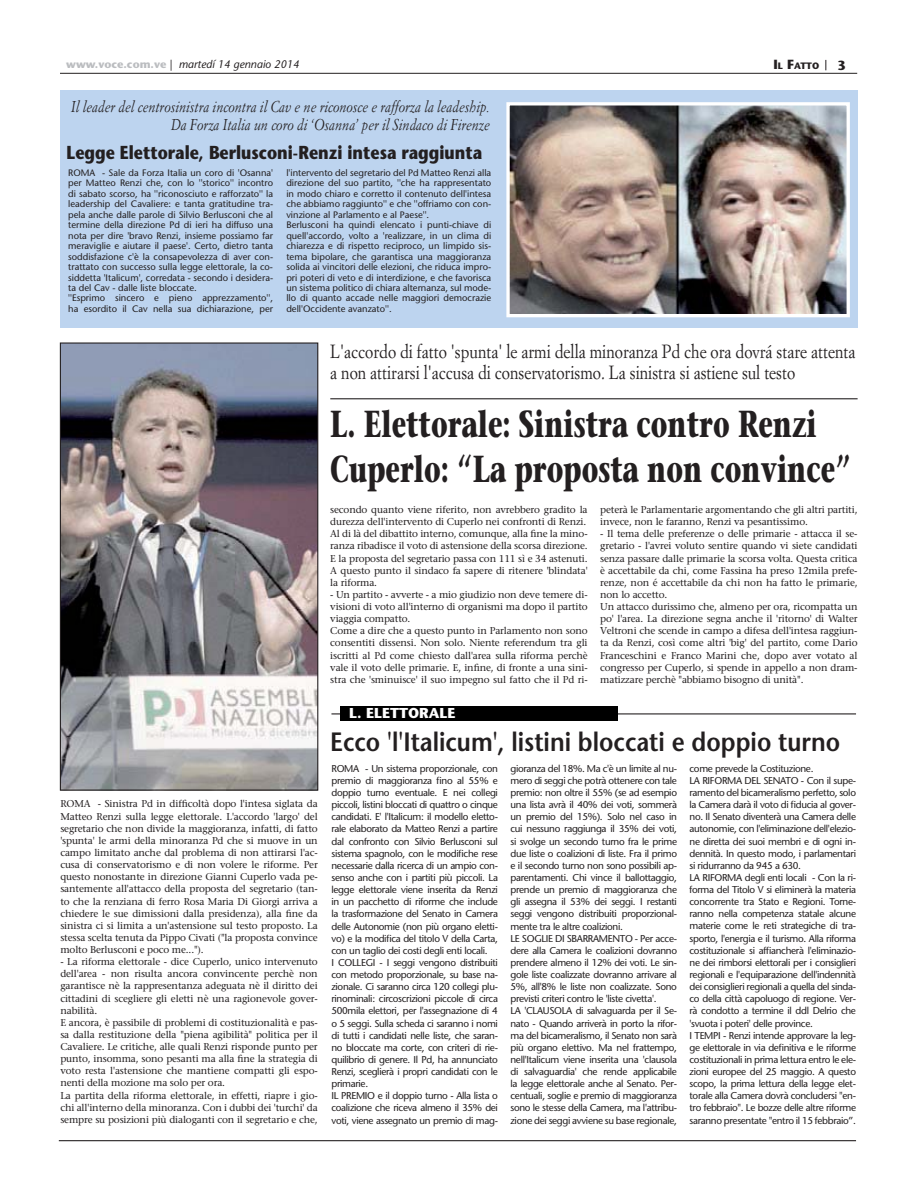
<style>
.page{position:relative;width:918px;height:1188px;background:#fff}
.page>*{position:absolute;margin:0;border:0;box-sizing:border-box;transform-origin:0 0}
.t1{font:700 37.5px/45px "Stone Serif";color:#231f20;scale:.69 1}
.t2{font:600 26.4px "Stone Sans";color:#231f20;scale:.9 1}
.t3{font:18.75px/21px "Simoncini Garamond";color:#231f20;scale:.84 1}
.t4{font:700 18.75px "Stone Sans";color:#231f20;scale:.85 1}
.t5{font:italic 15.45px/17.7px "Simoncini Garamond";color:#231f20;text-align:right;scale:.86 1}
.t6{font:700 14.4px "Stone Sans";color:#fff}
.t7{font:700 13.2px "Stone Sans";color:#231f20}
.t8{font:italic 11.1px "Stone Sans";color:#231f20}
.t9{font:9.9px/12.1px "Stone Sans";letter-spacing:-.03em;color:#231f20}
.t10{font:9.9px/12.1px "Stone Serif";letter-spacing:-.015em;color:#231f20}
.t11{font:9.3px/10.5px "Stone Sans";color:#231f20}
.t12{font:700 9.3px "Stone Sans";color:#231f20}
.s1{font-weight:700;font-style:normal;color:#bbbdc0}
.s2{font-style:normal}
.s3{font-size:13.2px}
</style>
<div class="page">
<hr style="left:59px;top:1140px;width:797px;height:1px;background:#231f20">
<hr style="left:60px;top:73px;width:797px;height:1px;background:#231f20">
<hr style="left:331px;top:713px;width:525px;height:1px;background:#231f20">
<div style="left:341px;top:706px;width:277px;height:15px;background:#000"></div>
<div style="left:60px;top:91px;width:798px;height:237px;background:#bdd4ef"></div>
<img style="left:510px;top:106px;width:336px;height:207px">
<div style="left:506px;top:102px;width:344px;height:215px;border:3px solid #fff"></div>
<hr style="left:330px;top:398px;width:528px;height:1px;background:#231f20">
<img style="left:62px;top:344px;width:254px;height:445px">
<div style="left:60px;top:342px;width:258px;height:449px;border:1px solid #231f20"></div>
<p class="t8" style="left:66px;top:60px;width:235px"><span class="s1">www.voce.com.ve</span> <span class="s2">|</span> martedí 14 gennaio 2014</p>
<p class="t12" style="left:774px;top:63px;width:47px"><span class="s3">I</span>L <span class="s3">F</span>ATTO</p>
<h3 class="t7" style="left:838px;top:60px;width:10px">3</h3>
<h3 class="t5" style="left:71px;top:99px;width:488px">Il leader del centrosinistra incontra il Cav e ne riconosce e rafforza la leadeship.<br>Da Forza Italia un coro di ‘Osanna’ per il Sindaco di Firenze</h3>
<h3 class="t4" style="left:67px;top:145px;width:491px">Legge Elettorale, Berlusconi-Renzi intesa raggiunta</h3>
<p class="t11" style="left:68px;top:168px;width:206px">ROMA - Sale da Forza Italia un coro di 'Osanna' per Matteo Renzi che, con lo ''storico'' incontro di sabato scorso, ha ''riconosciuto e rafforzato'' la leadership del Cavaliere: e tanta gratitudine tra&shy;pela anche dalle parole di Silvio Berlusconi che al termine della direzione Pd di ieri ha diffuso una nota per dire 'bravo Renzi, insieme possiamo far meraviglie e aiutare il paese'. Certo, dietro tanta soddisfazione c'è la consapevolezza di aver con&shy;trattato con successo sulla legge elettorale, la co&shy;siddetta 'Italicum', corredata - secondo i desidera&shy;ta del Cav - dalle liste bloccate.<br>''Esprimo sincero e pieno apprezzamento'', ha esordito il Cav nella sua dichiarazione, per</p>
<p class="t11" style="left:286px;top:168px;width:206px">l'intervento del segretario del Pd Matteo Renzi alla direzione del suo partito, ''che ha rappresentato in modo chiaro e corretto il contenuto dell'intesa che abbiamo raggiunto'' e che ''offriamo con con&shy;vinzione al Parlamento e al Paese''.<br>Berlusconi ha quindi elencato i punti-chiave di quell'accordo, volto a 'realizzare, in un clima di chiarezza e di rispetto reciproco, un limpido sis&shy;tema bipolare, che garantisca una maggioranza solida ai vincitori delle elezioni, che riduca impro&shy;pri poteri di veto e di interdizione, e che favorisca un sistema politico di chiara alternanza, sul mode&shy;llo di quanto accade nelle maggiori democrazie dell'Occidente avanzato''.</p>
<h3 class="t3" style="left:330px;top:342px;width:627px">L'accordo di fatto 'spunta' le armi della minoranza Pd che ora dovrá stare attenta a non attirarsi l'accusa di conservatorismo. La sinistra si astiene sul testo</h3>
<h1 class="t1" style="left:330px;top:405px;width:756px">L. Elettorale: Sinistra contro Renzi<br>Cuperlo: “La proposta non convince”</h1>
<p class="t10" style="left:330px;top:505px;width:259px">secondo quanto viene riferito, non avrebbero gradito la durezza dell'intervento di Cuperlo nei confronti di Renzi.<br>Al di là del dibattito interno, comunque, alla fine la mino&shy;ranza ribadisce il voto di astensione della scorsa direzione.<br>E la proposta del segretario passa con 111 sì e 34 astenuti.<br>A questo punto il sindaco fa sapere di ritenere 'blindata' la riforma.</p>
<p class="t10" style="left:330px;top:589px;width:259px">- Un partito - avverte - a mio giudizio non deve temere di&shy;visioni di voto all'interno di organismi ma dopo il partito viaggia compatto.<br>Come a dire che a questo punto in Parlamento non sono consentiti dissensi. Non solo. Niente referendum tra gli iscritti al Pd come chiesto dall'area sulla riforma perchè vale il voto delle primarie. E, infine, di fronte a una sini&shy;stra che 'sminuisce' il suo impegno sul fatto che il Pd ri-</p>
<p class="t10" style="left:600px;top:505px;width:259px">peterà le Parlamentarie argomentando che gli altri partiti, invece, non le faranno, Renzi va pesantissimo.</p>
<p class="t10" style="left:600px;top:529px;width:259px">- Il tema delle preferenze o delle primarie - attacca il se&shy;gretario - l'avrei voluto sentire quando vi siete candidati senza passare dalle primarie la scorsa volta. Questa critica è accettabile da chi, come Fassina ha preso 12mila prefe&shy;renze, non é accettabile da chi non ha fatto le primarie, non lo accetto.<br>Un attacco durissimo che, almeno per ora, ricompatta un po' l'area. La direzione segna anche il 'ritorno' di Walter Veltroni che scende in campo a difesa dell'intesa raggiun&shy;ta da Renzi, così come altri 'big' del partito, come Dario Franceschini e Franco Marini che, dopo aver votato al congresso per Cuperlo, si spende in appello a non dram&shy;matizzare perchè "abbiamo bisogno di unità".</p>
<p class="t10" style="left:60px;top:799px;width:259px;text-align:justify">ROMA - Sinistra Pd in difficoltà dopo l'intesa siglata da Matteo Renzi sulla legge elettorale. L'accordo 'largo' del segretario che non divide la maggioranza, infatti, di fatto 'spunta' le armi della minoranza Pd che si muove in un campo limitato anche dal problema di non attirarsi l'ac&shy;cusa di conservatorismo e di non volere le riforme. Per questo nonostante in direzione Gianni Cuperlo vada pe&shy;santemente all'attacco della proposta del segretario (tan&shy;to che la renziana di ferro Rosa Maria Di Giorgi arriva a chiedere le sue dimissioni dalla presidenza), alla fine da sinistra ci si limita a un'astensione sul testo proposto. La stessa scelta tenuta da Pippo Civati ("la proposta convince molto Berlusconi e poco me...").</p>
<p class="t10" style="left:60px;top:957px;width:259px">- La riforma elettorale - dice Cuperlo, unico intervenuto dell'area - non risulta ancora convincente perchè non garantisce nè la rappresentanza adeguata nè il diritto dei cittadini di scegliere gli eletti nè una ragionevole gover&shy;nabilità.<br>E ancora, è passibile di problemi di costituzionalità e pas&shy;sa dalla restituzione della "piena agibilità" politica per il Cavaliere. Le critiche, alle quali Renzi risponde punto per punto, insomma, sono pesanti ma alla fine la strategia di voto resta l'astensione che mantiene compatti gli espo&shy;nenti della mozione ma solo per ora.<br>La partita della riforma elettorale, in effetti, riapre i gio&shy;chi all'interno della minoranza. Con i dubbi dei 'turchi' da sempre su posizioni più dialoganti con il segretario e che,</p>
<h3 class="t6" style="left:349px;top:708px;width:108px">L. ELETTORALE</h3>
<h2 class="t2" style="left:330px;top:731px;width:568px">Ecco 'l'Italicum', listini bloccati e doppio turno</h2>
<p class="t9" style="left:331px;top:763px;width:168px">ROMA - Un sistema proporzionale, con premio di maggioranza fino al 55% e doppio turno eventuale. E nei collegi piccoli, listini bloccati di quattro o cinque candidati. E' l'Italicum: il modello eletto&shy;rale elaborato da Matteo Renzi a partire dal confronto con Silvio Berlusconi sul sistema spagnolo, con le modifiche rese necessarie dalla ricerca di un ampio con&shy;senso anche con i partiti più piccoli. La legge elettorale viene inserita da Renzi in un pacchetto di riforme che include la trasformazione del Senato in Camera delle Autonomie (non più organo eletti&shy;vo) e la modifica del titolo V della Carta, con un taglio dei costi degli enti locali.<br>I COLLEGI - I seggi vengono distribuiti con metodo proporzionale, su base na&shy;zionale. Ci saranno circa 120 collegi plu&shy;rinominali: circoscrizioni piccole di circa 500mila elettori, per l'assegnazione di 4 o 5 seggi. Sulla scheda ci saranno i nomi di tutti i candidati nelle liste, che saran&shy;no bloccate ma corte, con criteri di rie&shy;quilibrio di genere. Il Pd, ha annunciato Renzi, sceglierà i propri candidati con le primarie.<br>IL PREMIO e il doppio turno - Alla lista o coalizione che riceva almeno il 35% dei voti, viene assegnato un premio di mag-</p>
<p class="t9" style="left:510px;top:763px;width:168px">gioranza del 18%. Ma c'è un limite al nu&shy;mero di seggi che potrà ottenere con tale premio: non oltre il 55% (se ad esempio una lista avrà il 40% dei voti, sommerà un premio del 15%). Solo nel caso in cui nessuno raggiunga il 35% dei voti, si svolge un secondo turno fra le prime due liste o coalizioni di liste. Fra il primo e il secondo turno non sono possibili ap&shy;parentamenti. Chi vince il ballottaggio, prende un premio di maggioranza che gli assegna il 53% dei seggi. I restanti seggi vengono distribuiti proporzional&shy;mente tra le altre coalizioni.<br>LE SOGLIE DI SBARRAMENTO - Per acce&shy;dere alla Camera le coalizioni dovranno prendere almeno il 12% dei voti. Le sin&shy;gole liste coalizzate dovranno arrivare al 5%, all'8% le liste non coalizzate. Sono previsti criteri contro le 'liste civetta'.<br>LA 'CLAUSOLA di salvaguarda per il Se&shy;nato - Quando arriverà in porto la rifor&shy;ma del bicameralismo, il Senato non sarà più organo elettivo. Ma nel frattempo, nell'Italicum viene inserita una 'clausola di salvaguardia' che rende applicabile la legge elettorale anche al Senato. Per&shy;centuali, soglie e premio di maggioranza sono le stesse della Camera, ma l'attribu&shy;zione dei seggi avviene su base regionale,</p>
<p class="t9" style="left:690px;top:763px;width:168px">come prevede la Costituzione.<br>LA RIFORMA DEL SENATO - Con il supe&shy;ramento del bicameralismo perfetto, solo la Camera darà il voto di fiducia al gover&shy;no. Il Senato diventerà una Camera delle autonomie, con l'eliminazione dell'elezio&shy;ne diretta dei suoi membri e di ogni in&shy;dennità. In questo modo, i parlamentari si ridurranno da 945 a 630.<br>LA RIFORMA degli enti locali - Con la ri&shy;forma del Titolo V si eliminerà la materia concorrente tra Stato e Regioni. Torne&shy;ranno nella competenza statale alcune materie come le reti strategiche di tra&shy;sporto, l'energia e il turismo. Alla riforma costituzionale si affiancherà l'eliminazio&shy;ne dei rimborsi elettorali per i consiglieri regionali e l'equiparazione dell'indennità dei consiglieri regionali a quella del sinda&shy;co della città capoluogo di regione. Ver&shy;rà condotto a termine il ddl Delrio che 'svuota i poteri' delle province.<br>I TEMPI - Renzi intende approvare la leg&shy;ge elettorale in via definitiva e le riforme costituzionali in prima lettura entro le ele&shy;zioni europee del 25 maggio. A questo scopo, la prima lettura della legge elet&shy;torale alla Camera dovrà concludersi "en&shy;tro febbraio". Le bozze delle altre riforme saranno presentate "entro il 15 febbraio”.</p>
</div>
